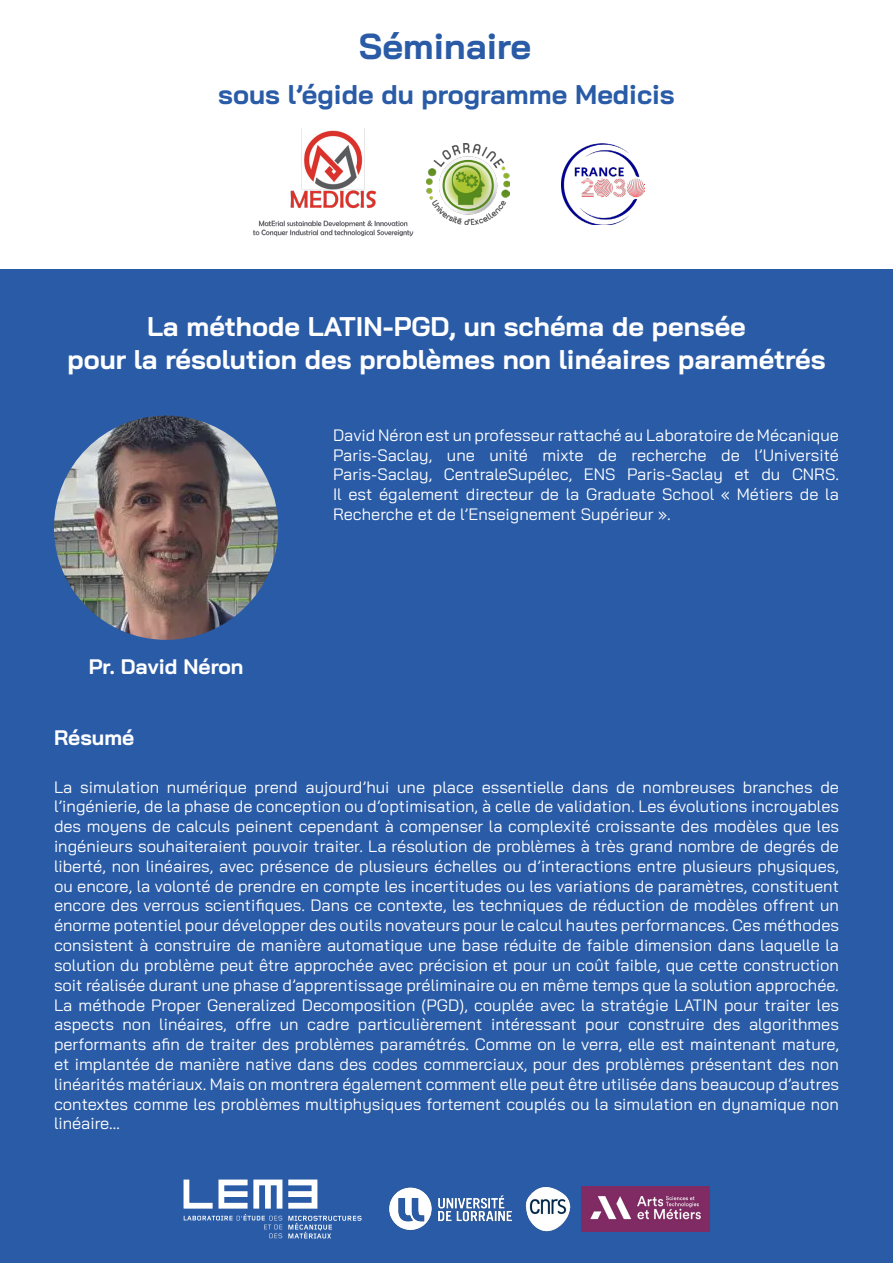
<style>
.page{position:relative;width:893px;height:1263px;background:#295ba7}
.page>*{position:absolute;margin:0;border:0;box-sizing:border-box;transform-origin:0 0}
.t1{font:700 36px "Bai Jamjuree";color:#295ba7}
.t2{font:700 27px/32.4px "Bai Jamjuree";color:#fff;text-align:center}
.t3{font:700 27px "Bai Jamjuree";color:#295ba7}
.t4{font:700 21px "Bai Jamjuree";color:#fff}
.t5{font:16.5px/19.8px "Bai Jamjuree";color:#fff;text-align:justify}
</style>
<div class="page">
<div style="left:0;top:0;width:893px;height:269px;background:#fff"></div>
<img style="left:253px;top:128px;width:161px;height:109px">
<img style="left:426px;top:143px;width:84px;height:82px">
<img style="left:561px;top:143px;width:84px;height:82px">
<img style="left:54px;top:416px;width:224px;height:224px;border-radius:112px">
<svg style="left:288px;top:1179px;width:29px;height:29px"></svg>
<svg style="left:288px;top:1216px;width:74px;height:22px"></svg>
<svg style="left:184px;top:1179px;width:98px;height:59px"></svg>
<img style="left:389px;top:1187px;width:123px;height:44px">
<img style="left:526px;top:1187px;width:44px;height:44px">
<img style="left:581px;top:1187px;width:128px;height:44px">
<h1 class="t1" style="left:359px;top:26px;width:174px">Séminaire</h1>
<h2 class="t3" style="left:218px;top:79px;width:458px">sous l’égide du programme Medicis</h2>
<h2 class="t2" style="left:67px;top:311px;width:760px">La méthode LATIN-PGD, un schéma de pensée<br>pour la résolution des problèmes non linéaires paramétrés</h2>
<p class="t4" style="left:89px;top:654px;width:156px">Pr. David Néron</p>
<p class="t4" style="left:54px;top:726px;width:82px">Résumé</p>
<p class="t5" style="left:333px;top:425px;width:507px">David Néron est un professeur rattaché au Laboratoire de Mécanique Paris-Saclay, une unité mixte de recherche de l’Université Paris-Saclay, CentraleSupélec, ENS Paris-Saclay et du CNRS.<br>Il est également directeur de la Graduate School « Métiers de la Recherche et de l’Enseignement Supérieur ».</p>
<p class="t5" style="left:54px;top:777px;width:787px">La simulation numérique prend aujourd’hui une place essentielle dans de nombreuses branches de l’ingénierie, de la phase de conception ou d’optimisation, à celle de validation. Les évolutions incroyables des moyens de calculs peinent cependant à compenser la complexité croissante des modèles que les ingénieurs souhaiteraient pouvoir traiter. La résolution de problèmes à très grand nombre de degrés de liberté, non linéaires, avec présence de plusieurs échelles ou d’interactions entre plusieurs physiques, ou encore, la volonté de prendre en compte les incertitudes ou les variations de paramètres, constituent encore des verrous scientifiques. Dans ce contexte, les techniques de réduction de modèles offrent un énorme potentiel pour développer des outils novateurs pour le calcul hautes performances. Ces méthodes consistent à construire de manière automatique une base réduite de faible dimension dans laquelle la solution du problème peut être approchée avec précision et pour un coût faible, que cette construction soit réalisée durant une phase d’apprentissage préliminaire ou en même temps que la solution approchée.<br>La méthode Proper Generalized Decomposition (PGD), couplée avec la stratégie LATIN pour traiter les aspects non linéaires, offre un cadre particulièrement intéressant pour construire des algorithmes performants afin de traiter des problèmes paramétrés. Comme on le verra, elle est maintenant mature, et implantée de manière native dans des codes commerciaux, pour des problèmes présentant des non linéarités matériaux. Mais on montrera également comment elle peut être utilisée dans beaucoup d’autres contextes comme les problèmes multiphysiques fortement couplés ou la simulation en dynamique non linéaire…</p>
</div>
